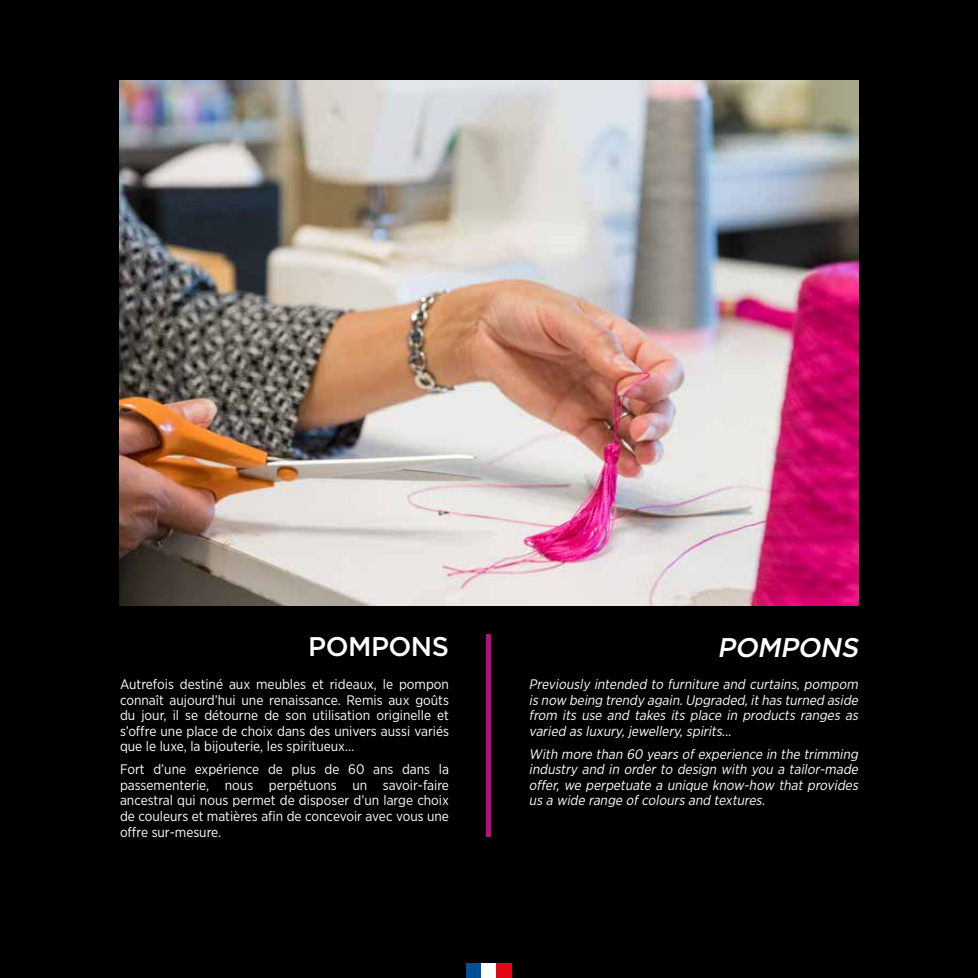
<style>
.page{position:relative;width:978px;height:978px;background:#000}
.page>*{position:absolute;margin:0;border:0;box-sizing:border-box;transform-origin:0 0}
.t1{font:500 27px "Gotham";letter-spacing:-.02em;color:#fff}
.t2{font:italic 500 27px "Gotham";color:#fff}
.t3{font:13.8px/15.5px "Gotham Narrow";color:#fff;text-align:justify}
.t4{font:italic 13.8px/15.6px "Gotham Narrow";color:#fff;text-align:justify}
</style>
<div class="page">
<img style="left:119px;top:80px;width:740px;height:525px">
<hr style="left:487px;top:635px;width:4px;height:202px;background:#b80e80">
<div style="left:466px;top:963px;width:15px;height:15px;background:#005098"></div>
<div style="left:481px;top:963px;width:16px;height:15px;background:#fff"></div>
<div style="left:497px;top:963px;width:15px;height:15px;background:#e30613"></div>
<h1 class="t1" style="left:308px;top:629px;width:142px">POMPONS</h1>
<p class="t3" style="left:120px;top:676px;width:331px">Autrefois destiné aux meubles et rideaux, le pompon connaît aujourd’hui une renaissance. Remis aux goûts du jour, il se détourne de son utilisation originelle et s’offre une place de choix dans des univers aussi variés que le luxe, la bijouterie, les spiritueux…</p>
<p class="t3" style="left:120px;top:761px;width:331px">Fort d’une expérience de plus de 60 ans dans la passementerie, nous perpétuons un savoir-faire ancestral qui nous permet de disposer d’un large choix de couleurs et matières afin de concevoir avec vous une offre sur-mesure.</p>
<h1 class="t2" style="left:717px;top:630px;width:148px">POMPONS</h1>
<p class="t4" style="left:529px;top:676px;width:333px">Previously intended to furniture and curtains, pompom is now being trendy again.Upgraded,ithas turned aside from its use and takes its place in products ranges as varied as luxury,jewellery,spirits...</p>
<p class="t4" style="left:529px;top:746px;width:333px">With more than 60 years of experience in the trimming industry and in order to design with you a tailor-made offer, we perpetuate a unique know-how that provides us a wide range ofcolours and textures.</p>
</div>
